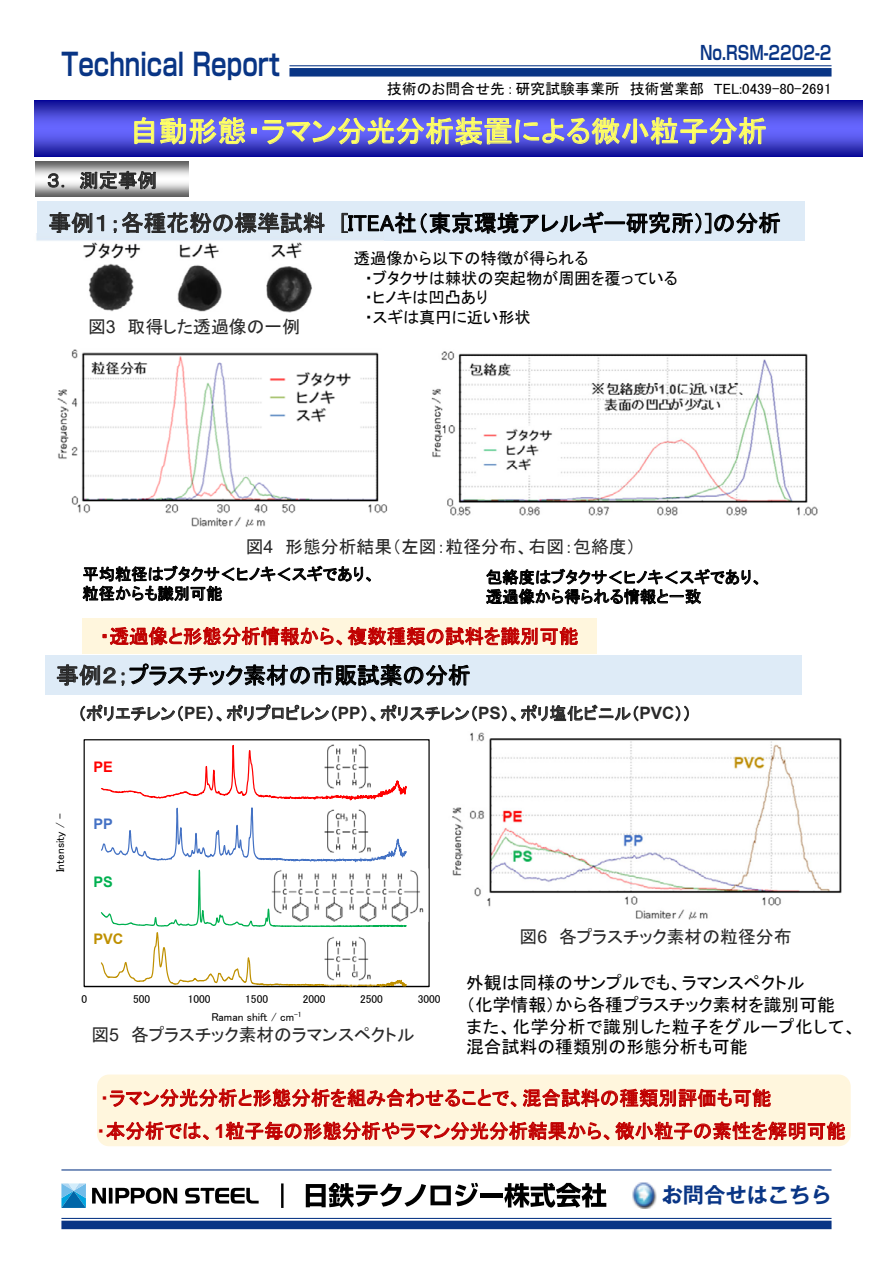
<style>
.page{position:relative;width:893px;height:1263px;background:#fff}
.page>*{position:absolute;margin:0;border:0;box-sizing:border-box;transform-origin:0 0}
.t1{font:700 30.9px "Shin Go Upr De";color:#093585;scale:.8 1}
.t2{font:29.25px "MS P Gothic";letter-spacing:.005em;color:#ffff65}
.t3{font:22.65px "MS P Gothic";color:#000}
.t4{font:22.65px "MS P Gothic";color:#292929}
.t5{font:700 21.3px "Gothic MB101 Upr De";color:#093585}
.t6{font:19.35px "MS P Gothic";letter-spacing:.005em;color:#c00000}
.t7{font:19.35px "MS P Gothic";color:#292929}
.t8{font:700 19.2px "Shin Go Upr De";color:#093585;scale:.8 1}
.t9{font:17.85px/21.8px "MS P Gothic";color:#000}
.t10{font:17.85px "MS P Gothic";color:#292929}
.t11{font:16.95px "MS P Gothic";color:#292929}
.t12{font:16.2px/19.5px "MS P Gothic";color:#000}
.t13{font:14.85px "MS P Gothic";color:#000}
.t14{font:700 14.55px "Arial";color:#bf9000}
.t15{font:700 14.55px "Arial";color:#f00}
.t16{font:700 14.55px "Arial";color:#4471c4}
.t17{font:700 14.55px "Arial";color:#00b050}
.t18{font:11.4px "MS P Gothic";letter-spacing:-.005em;color:#000}
.t19{font:7.65px "MS P Gothic";color:#000}
.s1{font-family:"Arial"}
.s2{color:#292929}
.s3{font-family:"Arial";font-weight:700}
</style>
<div class="page">
<div style="left:61px;top:1221px;width:770px;height:8px;background:#093585"></div>
<div style="left:289px;top:68px;width:542px;height:9px;background:#093585"></div>
<hr style="left:61px;top:1218px;width:770px;height:1px;background:#093585">
<hr style="left:61px;top:1169px;width:770px;height:1px;background:#093585">
<hr style="left:289px;top:65px;width:542px;height:1px;background:#093585">
<img style="left:632px;top:1182px;width:24px;height:26px">
<svg style="left:61px;top:1183px;width:25px;height:25px"></svg>
<svg style="left:92px;top:1187px;width:85px;height:17px"></svg>
<svg style="left:185px;top:1188px;width:74px;height:15px"></svg>
<svg style="left:306px;top:1183px;width:172px;height:24px"></svg>
<hr style="left:480px;top:1193px;width:23px;height:4px;background:#000">
<svg style="left:504px;top:1183px;width:102px;height:25px"></svg>
<hr style="left:281px;top:1183px;width:3px;height:25px;background:#000">
<svg style="left:83px;top:739px;width:347px;height:249px"></svg>
<svg style="left:100px;top:745px;width:308px;height:56px"></svg>
<svg style="left:100px;top:808px;width:308px;height:180px"></svg>
<img style="left:325px;top:744px;width:51px;height:50px">
<img style="left:325px;top:808px;width:51px;height:50px">
<img style="left:272px;top:868px;width:157px;height:53px">
<img style="left:325px;top:935px;width:51px;height:51px">
<div style="left:97px;top:1074px;width:754px;height:72px;background:#fff6dd;border-radius:12px"></div>
<img style="left:34px;top:101px;width:828px;height:55px">
<img style="left:35px;top:161px;width:153px;height:36px">
<div style="left:37px;top:202px;width:767px;height:39px;background:#deebf7"></div>
<div style="left:45px;top:655px;width:756px;height:39px;background:#deebf7"></div>
<img style="left:36px;top:234px;width:348px;height:79px">
<div style="left:82px;top:618px;width:514px;height:35px;background:#fff6dd"></div>
<img style="left:431px;top:351px;width:387px;height:165px">
<img style="left:57px;top:349px;width:331px;height:178px">
<img style="left:452px;top:732px;width:390px;height:188px">
<h1 class="t1" style="left:61px;top:39px;width:274px">Technical Report</h1>
<p class="t8" style="left:700px;top:37px;width:166px">No.RSM-2202-2</p>
<p class="t13" style="left:387px;top:81px;width:446px">技術のお問合せ先 : 研究試験事業所　技術営業部　TEL:0439-80-2691</p>
<h2 class="t2" style="left:129px;top:116px;width:639px">自動形態・ラマン分光分析装置による微小粒子分析</h2>
<p class="t7" style="left:47px;top:171px;width:112px">３．測定事例</p>
<h3 class="t4" style="left:49px;top:212px;width:278px">事例１；各種花粉の標準試料</h3>
<p class="t10" style="left:88px;top:317px;width:29px">図<span class="s1">3</span></p>
<p class="t10" style="left:128px;top:317px;width:174px">取得した透過像の一例</p>
<h3 class="t3" style="left:340px;top:212px;width:442px"><span class="s2">[</span>ITEA社（東京環境アレルギー研究所）]の分析</h3>
<p class="t12" style="left:365px;top:249px;width:315px;text-indent:-11px">透過像から以下の特徴が得られる<br>・ブタクサは棘状の突起物が周囲を覆っている・ヒノキは凹凸あり<br>・スギは真円に近い形状</p>
<p class="t10" style="left:246px;top:538px;width:29px">図<span class="s1">4</span></p>
<p class="t10" style="left:285px;top:538px;width:352px">形態分析結果（左図：粒径分布、右図：包絡度(</p>
<p class="t12" style="left:82px;top:564px;width:295px">平均粒径はブタクサ＜ヒノキ＜スギであり、粒径からも識別可能</p>
<p class="t12" style="left:486px;top:567px;width:278px">包絡度はブタクサ＜ヒノキ＜スギであり、透過像から得られる情報と一致</p>
<p class="t6" style="left:100px;top:626px;width:480px">・透過像と形態分析情報から、複数種類の試料を識別可能</p>
<h3 class="t3" style="left:56px;top:664px;width:416px"><span class="s2">事例２；</span>プラスチック素材の市販試薬の分析</h3>
<p class="t11" style="left:78px;top:705px;width:615px">（ポリエチレン（<span class="s3">PE</span>）、ポリプロピレン（<span class="s3">PP</span>）、ポリスチレン（<span class="s3">PS</span>）、ポリ塩化ビニル（<span class="s3">PVC</span> ((</p>
<p class="t15" style="left:94px;top:756px;width:21px">PE</p>
<p class="t18" style="left:54px;top:872px;width:61px;rotate:-90deg">Intensity -/</p>
<p class="t16" style="left:94px;top:813px;width:21px">PP</p>
<p class="t17" style="left:94px;top:871px;width:21px">PS</p>
<p class="t10" style="left:559px;top:928px;width:234px">各プラスチック素材の粒径分布</p>
<p class="t10" style="left:520px;top:928px;width:29px">図<span class="s1">6</span></p>
<p class="t9" style="left:466px;top:972px;width:392px">外観は同様のサンプルでも、ラマンスペクトル<br>（化学情報）から各種プラスチック素材を識別可能<br>また、化学分析で識別した粒子をグループ化して、</p>
<p class="t9" style="left:466px;top:1036px;width:283px">混合試料の種類別の形態分析も可能</p>
<p class="t6" style="left:100px;top:1088px;width:673px">・ラマン分光分析と形態分析を組み合わせることで、混合試料の種類別評価も可能</p>
<p class="t14" style="left:94px;top:929px;width:31px">PVC</p>
<p class="t18" style="left:81px;top:993px;width:7px">0</p>
<p class="t18" style="left:133px;top:993px;width:19px">500</p>
<p class="t18" style="left:188px;top:993px;width:24px">1000</p>
<p class="t18" style="left:245px;top:993px;width:24px">1500</p>
<p class="t18" style="left:303px;top:993px;width:24px">2000</p>
<p class="t18" style="left:360px;top:993px;width:24px">2500</p>
<p class="t18" style="left:418px;top:993px;width:24px">3000</p>
<p class="t19" style="left:294px;top:1011px;width:9px">-1</p>
<p class="t18" style="left:211px;top:1011px;width:84px">Raman shift / cm</p>
<p class="t10" style="left:131px;top:1026px;width:285px">各プラスチック素材のラマンスペクトル</p>
<p class="t10" style="left:91px;top:1026px;width:29px">図<span class="s1">5</span></p>
<p class="t6" style="left:96px;top:1121px;width:751px">・本分析では、<span class="s3">1</span>粒子毎の形態分析やラマン分光分析結果から、微小粒子の素性を解明可能</p>
<h3 class="t5" style="left:662px;top:1177px;width:172px">お問合せはこちら</h3>
</div>
